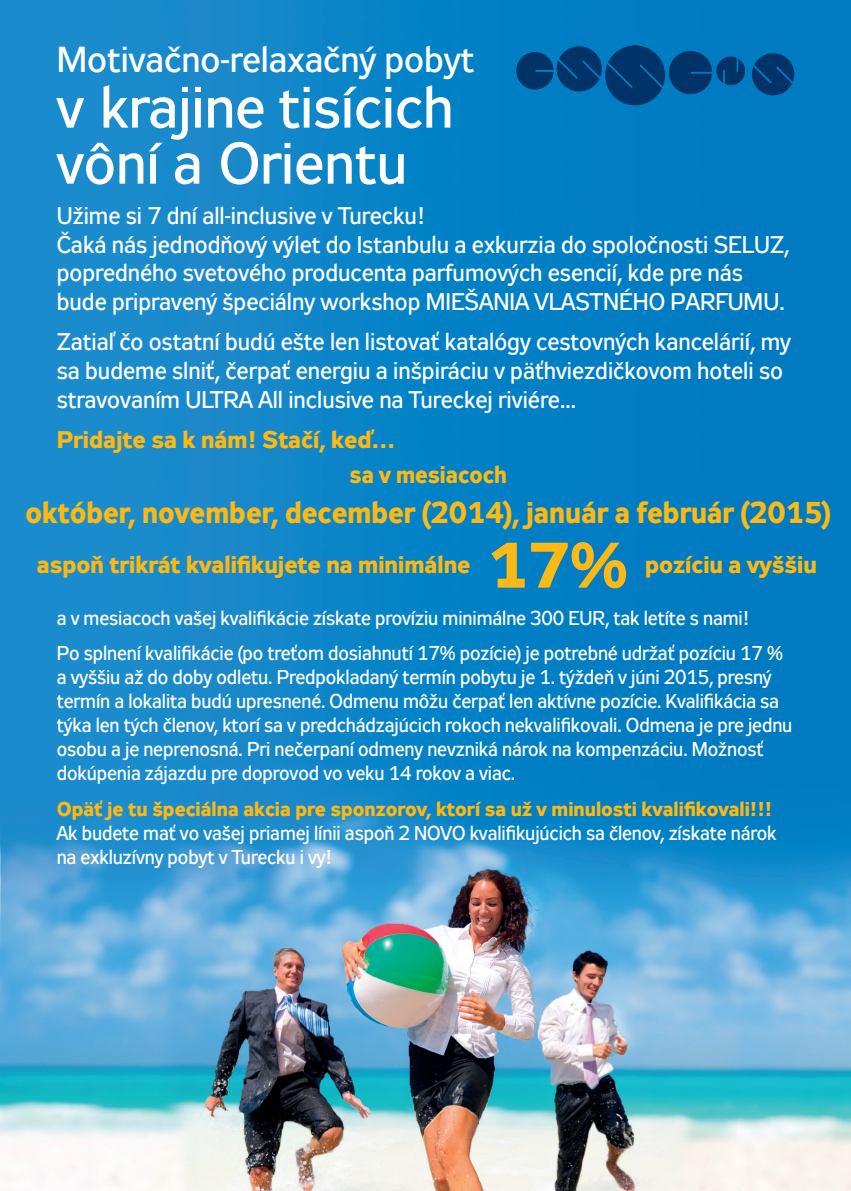
<style>
.page{position:relative;width:851px;height:1191px;background:#fff}
.page>*{position:absolute;margin:0;border:0;box-sizing:border-box;transform-origin:0 0}
.t1{font:700 64px "Zeppelin 32";color:#fcb814}
.t2{font:58px/56px "Zeppelin 32";color:#fff}
.t3{font:36px "Zeppelin 32";color:#fff}
.t4{font:700 30px "Zeppelin 32";color:#fcb814;scale:.95 1}
.t5{font:24px/28.8px "Zeppelin 32";color:#fff}
.t6{font:700 24px "Zeppelin 32";color:#fcb814}
.t7{font:700 24px "Zeppelin 32";color:#fcb814;scale:.95 1}
.t8{font:20px/24px "Zeppelin 32";letter-spacing:-.005em;color:#fff;scale:.95 1}
.t9{font:700 20px "Zeppelin 32";color:#fcb814}
</style>
<div class="page">
<img style="left:0;top:0;width:850px;height:1191px">
<div style="left:516px;top:52px;width:37px;height:37px;background:#003367;border-radius:18px"></div>
<svg style="left:556px;top:45px;width:109px;height:60px;background:#004d88"></svg>
<div style="left:668px;top:51px;width:44px;height:43px;background:#003367;border-radius:21px"></div>
<svg style="left:751px;top:53px;width:43px;height:42px;background:#00467f"></svg>
<svg style="left:716px;top:57px;width:29px;height:28px"></svg>
<h3 class="t3" style="left:57px;top:39px;width:419px">Motivačno-relaxačný pobyt</h3>
<h2 class="t2" style="left:57px;top:80px;width:398px">v krajine tisícich vôní a Orientu</h2>
<p class="t5" style="left:57px;top:201px;width:734px">Užime si 7 dní all-inclusive v Turecku!<br>Čaká nás jednodňový výlet do Istanbulu a exkurzia do spoločnosti SELUZ, popredného svetového producenta parfumových esencií, kde pre nás bude pripravený špeciálny workshop MIEŠANIA VLASTNÉHO PARFUMU.</p>
<p class="t5" style="left:57px;top:328px;width:735px">Zatiaľ čo ostatní budú ešte len listovať katalógy cestovných kancelárií, my sa budeme slniť, čerpať energiu a inšpiráciu v päťhviezdičkovom hoteli so stravovaním ULTRA All inclusive na Tureckej riviére...</p>
<p class="t6" style="left:57px;top:426px;width:340px">Pridajte sa k nám! Stačí, keď…</p>
<p class="t7" style="left:349px;top:461px;width:167px">sa v mesiacoch</p>
<h3 class="t4" style="left:26px;top:495px;width:849px">október, november, december (2014), január a február (2015)</h3>
<p class="t6" style="left:37px;top:550px;width:435px">aspoň trikrát kvalifikujete na minimálne</p>
<h1 class="t1" style="left:487px;top:528px;width:142px">17%</h1>
<p class="t6" style="left:645px;top:550px;width:173px">pozíciu a vyššiu</p>
<p class="t8" style="left:57px;top:600px;width:765px;line-height:35.4px">a v mesiacoch vašej kvalifikácie získate províziu minimálne 300 EUR, tak letíte s nami!<br>Po splnení kvalifikácie (po treťom dosiahnutí 17% pozície) je potrebné udržať pozíciu 17 %</p>
<p class="t8" style="left:57px;top:665px;width:775px">a vyššiu až do doby odletu. Predpokladaný termín pobytu je 1. týždeň v júni 2015, presný termín a lokalita budú upresnené. Odmenu môžu čerpať len aktívne pozície. Kvalifikácia sa týka len tých členov, ktorí sa v predchádzajúcich rokoch nekvalifikovali. Odmena je pre jednu osobu a je neprenosná. Pri nečerpaní odmeny nevzniká nárok na kompenzáciu. Možnosť dokúpenia zájazdu pre doprovod vo veku 14 rokov a viac.</p>
<p class="t9" style="left:57px;top:797px;width:717px">Opäť je tu špeciálna akcia pre sponzorov, ktorí sa už v minulosti kvalifikovali!!!</p>
<p class="t8" style="left:57px;top:821px;width:759px">Ak budete mať vo vašej priamej línii aspoň 2 NOVO kvalifikujúcich sa členov, získate nárok na exkluzívny pobyt v Turecku i vy!</p>
</div>
